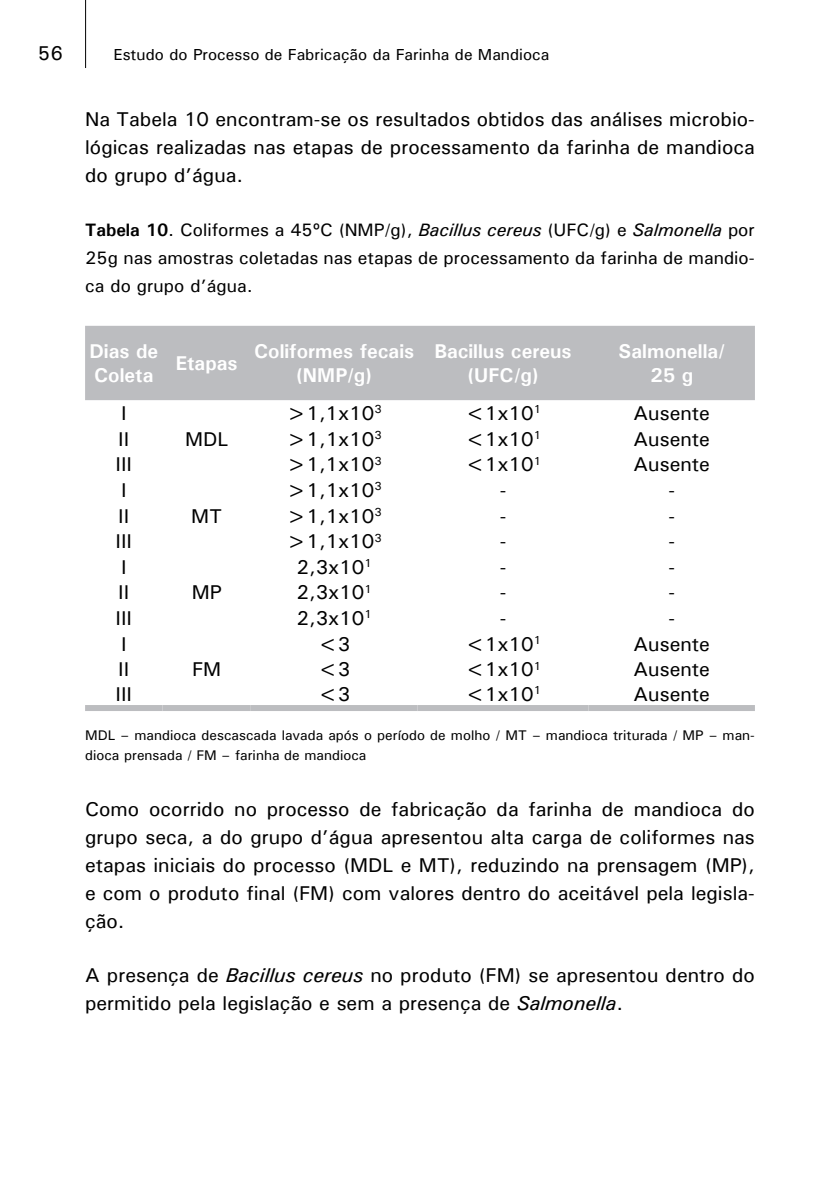
<style>
.page{position:relative;width:840px;height:1191px;background:#fff}
.page>*{position:absolute;margin:0;border:0;box-sizing:border-box;transform-origin:0 0}
.t1{font:500 20px/28px "Univers";color:#000;text-align:justify}
.t2{font:700 20px/24px "Univers";color:#fff;text-align:center}
.t3{font:500 18px/28px "Univers";color:#000;text-align:justify}
.t4{font:500 16px "Univers";color:#000}
.t5{font:500 14px/20px "Univers";color:#000}
.s1{font-weight:700}
.s2{font-style:italic}
</style>
<div class="page">
<hr style="left:85px;top:0;width:1px;height:68px;background:#000">
<div style="left:85px;top:326px;width:669px;height:74px;background:#bcbdc0"></div>
<div style="left:85px;top:705px;width:77px;height:6px;background:#bcbdc0"></div>
<div style="left:162px;top:705px;width:88px;height:6px;background:#bcbdc0"></div>
<div style="left:250px;top:705px;width:167px;height:6px;background:#bcbdc0"></div>
<div style="left:417px;top:705px;width:171px;height:6px;background:#bcbdc0"></div>
<div style="left:588px;top:705px;width:166px;height:6px;background:#bcbdc0"></div>
<p class="t1" style="left:38px;top:39px;width:27px">56</p>
<p class="t4" style="left:113px;top:44px;width:437px">Estudo do Processo de Fabricação da Farinha de Mandioca</p>
<p class="t1" style="left:85px;top:104px;width:671px">Na Tabela 10 encontram-se os resultados obtidos das análises microbio&shy;lógicas realizadas nas etapas de processamento da farinha de mandioca do grupo d’água.</p>
<p class="t3" style="left:85px;top:215px;width:671px"><span class="s1">Tabela 10</span>. Coliformes a 45ºC (NMP/g), <span class="s2">Bacillus cereus</span> (UFC/g) e <span class="s2">Salmonella</span> por 25g nas amostras coletadas nas etapas de processamento da farinha de mandio&shy;ca do grupo d’água.</p>
<p class="t2" style="left:89px;top:338px;width:70px;text-align:left">Dias de<br>Coleta</p>
<p class="t2" style="left:176px;top:350px;width:63px">Etapas</p>
<p class="t2" style="left:254px;top:338px;width:161px">Coliformes fecais (NMP/g)</p>
<p class="t2" style="left:434px;top:338px;width:138px">Bacillus cereus (UFC/g)</p>
<p class="t2" style="left:618px;top:338px;width:108px">Salmonella/<br>25 g</p>
<p class="t1" style="left:121px;top:398px;width:7px">I</p>
<p class="t1" style="left:286px;top:398px;width:97px">&gt;1,1x10<sup>3</sup></p>
<p class="t1" style="left:464px;top:398px;width:77px">&lt;1x10<sup>1</sup></p>
<p class="t1" style="left:633px;top:398px;width:78px">Ausente</p>
<p class="t1" style="left:118px;top:424px;width:13px">II</p>
<p class="t1" style="left:185px;top:424px;width:45px">MDL</p>
<p class="t1" style="left:286px;top:424px;width:97px">&gt;1,1x10<sup>3</sup></p>
<p class="t1" style="left:464px;top:424px;width:77px">&lt;1x10<sup>1</sup></p>
<p class="t1" style="left:633px;top:424px;width:78px">Ausente</p>
<p class="t1" style="left:115px;top:450px;width:18px">III</p>
<p class="t1" style="left:286px;top:450px;width:97px">&gt;1,1x10<sup>3</sup></p>
<p class="t1" style="left:464px;top:450px;width:77px">&lt;1x10<sup>1</sup></p>
<p class="t1" style="left:633px;top:450px;width:78px">Ausente</p>
<p class="t1" style="left:121px;top:475px;width:7px">I</p>
<p class="t1" style="left:286px;top:475px;width:97px">&gt;1,1x10<sup>3</sup></p>
<p class="t1" style="left:499px;top:475px;width:8px">-</p>
<p class="t1" style="left:668px;top:475px;width:8px">-</p>
<p class="t1" style="left:118px;top:501px;width:13px">II</p>
<p class="t1" style="left:191px;top:501px;width:32px">MT</p>
<p class="t1" style="left:286px;top:501px;width:97px">&gt;1,1x10<sup>3</sup></p>
<p class="t1" style="left:499px;top:501px;width:8px">-</p>
<p class="t1" style="left:668px;top:501px;width:8px">-</p>
<p class="t1" style="left:115px;top:527px;width:18px">III</p>
<p class="t1" style="left:286px;top:527px;width:97px">&gt;1,1x10<sup>3</sup></p>
<p class="t1" style="left:499px;top:527px;width:8px">-</p>
<p class="t1" style="left:668px;top:527px;width:8px">-</p>
<p class="t1" style="left:121px;top:552px;width:7px">I</p>
<p class="t1" style="left:296px;top:552px;width:77px">2,3x10<sup>1</sup></p>
<p class="t1" style="left:499px;top:552px;width:8px">-</p>
<p class="t1" style="left:668px;top:552px;width:8px">-</p>
<p class="t1" style="left:118px;top:578px;width:13px">II</p>
<p class="t1" style="left:191px;top:578px;width:31px">MP</p>
<p class="t1" style="left:296px;top:578px;width:77px">2,3x10<sup>1</sup></p>
<p class="t1" style="left:499px;top:578px;width:8px">-</p>
<p class="t1" style="left:668px;top:578px;width:8px">-</p>
<p class="t1" style="left:115px;top:604px;width:18px">III</p>
<p class="t1" style="left:296px;top:604px;width:77px">2,3x10<sup>1</sup></p>
<p class="t1" style="left:499px;top:604px;width:8px">-</p>
<p class="t1" style="left:668px;top:604px;width:8px">-</p>
<p class="t1" style="left:121px;top:629px;width:7px">I</p>
<p class="t1" style="left:318px;top:629px;width:34px">&lt;3</p>
<p class="t1" style="left:465px;top:629px;width:77px">&lt;1x10<sup>1</sup></p>
<p class="t1" style="left:633px;top:629px;width:78px">Ausente</p>
<p class="t1" style="left:118px;top:655px;width:13px">II</p>
<p class="t1" style="left:192px;top:655px;width:31px">FM</p>
<p class="t1" style="left:318px;top:655px;width:34px">&lt;3</p>
<p class="t1" style="left:465px;top:655px;width:77px">&lt;1x10<sup>1</sup></p>
<p class="t1" style="left:633px;top:655px;width:78px">Ausente</p>
<p class="t1" style="left:115px;top:679px;width:18px">III</p>
<p class="t1" style="left:318px;top:679px;width:34px">&lt;3</p>
<p class="t1" style="left:464px;top:679px;width:77px">&lt;1x10<sup>1</sup></p>
<p class="t1" style="left:633px;top:679px;width:78px">Ausente</p>
<p class="t5" style="left:85px;top:725px;width:671px">MDL – mandioca descascada lavada após o período de molho / MT – mandioca triturada / MP – man&shy;dioca prensada / FM – farinha de mandioca</p>
<p class="t1" style="left:85px;top:795px;width:671px">Como ocorrido no processo de fabricação da farinha de mandioca do grupo seca, a do grupo d’água apresentou alta carga de coliformes nas etapas iniciais do processo (MDL e MT), reduzindo na prensagem (MP), e com o produto final (FM) com valores dentro do aceitável pela legisla&shy;ção.</p>
<p class="t1" style="left:85px;top:961px;width:671px">A presença de <span class="s2">Bacillus cereus</span> no produto (FM) se apresentou dentro do permitido pela legislação e sem a presença de <span class="s2">Salmonella</span>.</p>
</div>
